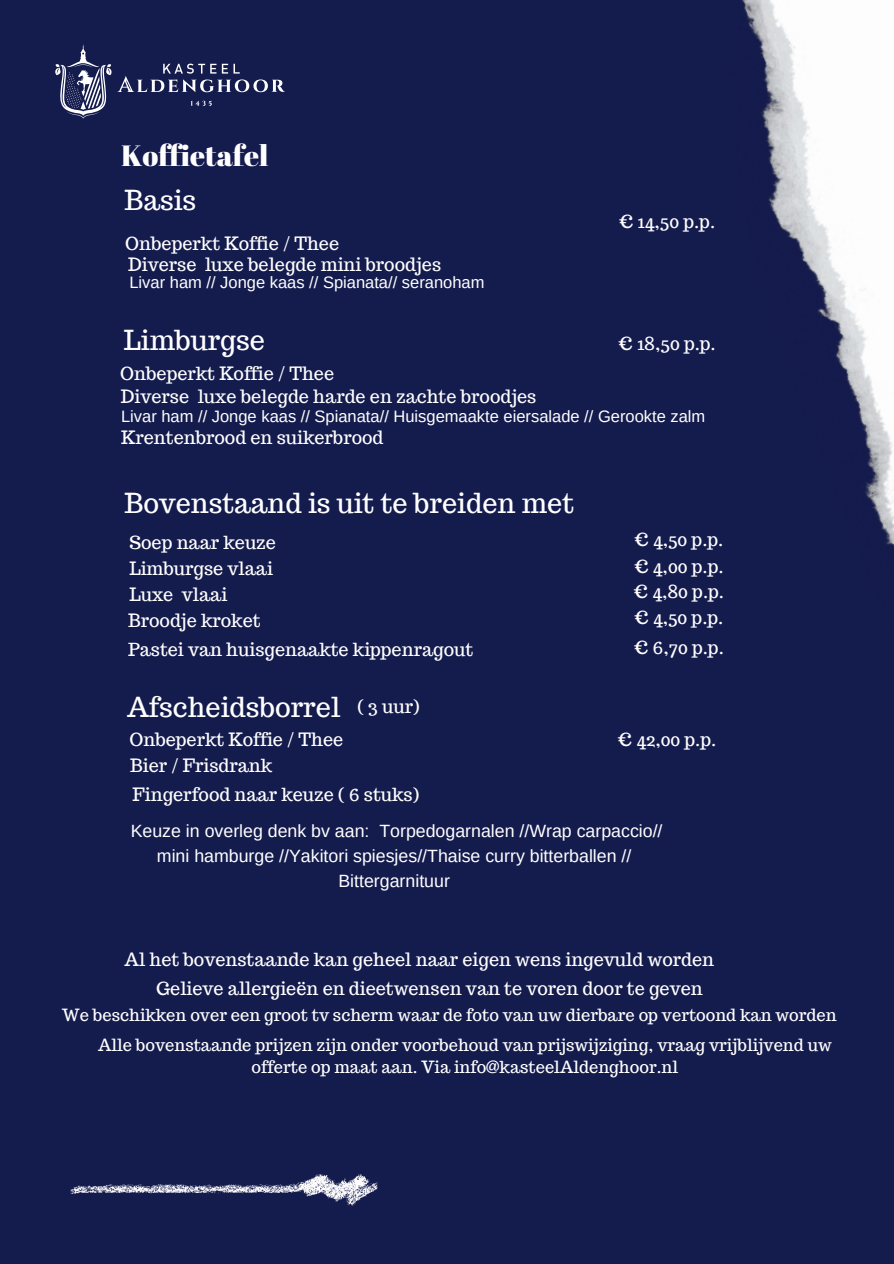
<style>
.page{position:relative;width:894px;height:1264px;background:#fff}
.page>*{position:absolute;margin:0;border:0;box-sizing:border-box;transform-origin:0 0}
.t1{font:29.25px "Abril Fatface";color:#fff}
.t2{font:27px "Trocchi";color:#fff}
.t3{font:18px "Trocchi";color:#fff}
.t4{font:17.7px/24.8px "Arimo";color:#fff;text-align:center}
.t5{font:16.5px/22.5px "Trocchi";color:#fff;text-align:center}
.t6{font:16.5px "Arimo";color:#fff}
</style>
<div class="page">
<div style="left:0;top:0;width:893px;height:1263px;background:#141b4d"></div>
<svg style="left:55px;top:44px;width:230px;height:74px"></svg>
<svg style="left:71px;top:1174px;width:307px;height:31px"></svg>
<img style="left:742px;top:0;width:151px;height:545px">
<p class="t1" style="left:121px;top:135px;width:149px">Koffietafel</p>
<p class="t2" style="left:124px;top:182px;width:73px">Basis</p>
<h1 class="t3" style="left:125px;top:231px;width:215px">Onbeperkt Koffie / Thee</h1>
<p class="t3" style="left:128px;top:252px;width:314px">Diverse luxe belegde mini broodjes</p>
<p class="t6" style="left:129px;top:273px;width:356px">Livar ham // Jonge kaas // Spianata// seranoham</p>
<p class="t2" style="left:124px;top:322px;width:142px">Limburgse</p>
<p class="t3" style="left:120px;top:362px;width:215px">Onbeperkt Koffie / Thee</p>
<h1 class="t3" style="left:618px;top:210px;width:98px">€ 14,50 p.p.</h1>
<p class="t3" style="left:618px;top:331px;width:99px">€ 18,50 p.p.</p>
<p class="t3" style="left:121px;top:385px;width:417px">Diverse luxe belegde harde en zachte broodjes</p>
<p class="t6" style="left:121px;top:406px;width:585px">Livar ham // Jonge kaas // Spianata// Huisgemaakte eiersalade // Gerookte zalm</p>
<p class="t3" style="left:121px;top:426px;width:264px">Krentenbrood en suikerbrood</p>
<h1 class="t2" style="left:124px;top:485px;width:451px">Bovenstaand is uit te breiden met</h1>
<p class="t3" style="left:129px;top:530px;width:148px">Soep naar keuze</p>
<p class="t3" style="left:634px;top:528px;width:91px">€ 4,50 p.p.</p>
<p class="t3" style="left:129px;top:557px;width:145px">Limburgse vlaai</p>
<p class="t3" style="left:634px;top:554px;width:91px">€ 4,00 p.p.</p>
<h1 class="t3" style="left:129px;top:582px;width:99px">Luxe vlaai</h1>
<p class="t3" style="left:633px;top:579px;width:92px">€ 4,80 p.p.</p>
<p class="t3" style="left:128px;top:608px;width:134px">Broodje kroket</p>
<p class="t3" style="left:634px;top:606px;width:91px">€ 4,50 p.p.</p>
<p class="t3" style="left:128px;top:637px;width:346px">Pastei van huisgenaakte kippenragout</p>
<p class="t3" style="left:633px;top:635px;width:92px">€ 6,70 p.p.</p>
<p class="t2" style="left:127px;top:689px;width:215px">Afscheidsborrel</p>
<p class="t3" style="left:129px;top:727px;width:215px">Onbeperkt Koffie / Thee</p>
<p class="t3" style="left:130px;top:753px;width:143px">Bier / Frisdrank</p>
<p class="t3" style="left:357px;top:694px;width:64px">( 3 uur)</p>
<p class="t3" style="left:617px;top:727px;width:100px">€ 42,00 p.p.</p>
<h1 class="t3" style="left:132px;top:782px;width:288px">Fingerfood naar keuze ( 6 stuks)</h1>
<p class="t4" style="left:131px;top:818px;width:533px">Keuze in overleg denk bv aan: Torpedogarnalen //Wrap carpaccio// mini hamburge //Yakitori spiesjes//Thaise curry bitterballen //<br>Bittergarnituur</p>
<p class="t3" style="left:124px;top:948px;width:591px">Al het bovenstaande kan geheel naar eigen wens ingevuld worden</p>
<p class="t3" style="left:156px;top:977px;width:548px">Gelieve allergieën en dieetwensen van te voren door te geven</p>
<p class="t5" style="left:62px;top:1003px;width:776px">We beschikken over een groot tv scherm waar de foto van uw dierbare op vertoond kan worden</p>
<p class="t5" style="left:98px;top:1033px;width:735px">Alle bovenstaande prijzen zijn onder voorbehoud van prijswijziging, vraag vrijblijvend uw offerte op maat aan. Via info@kasteelAldenghoor.nl</p>
</div>
